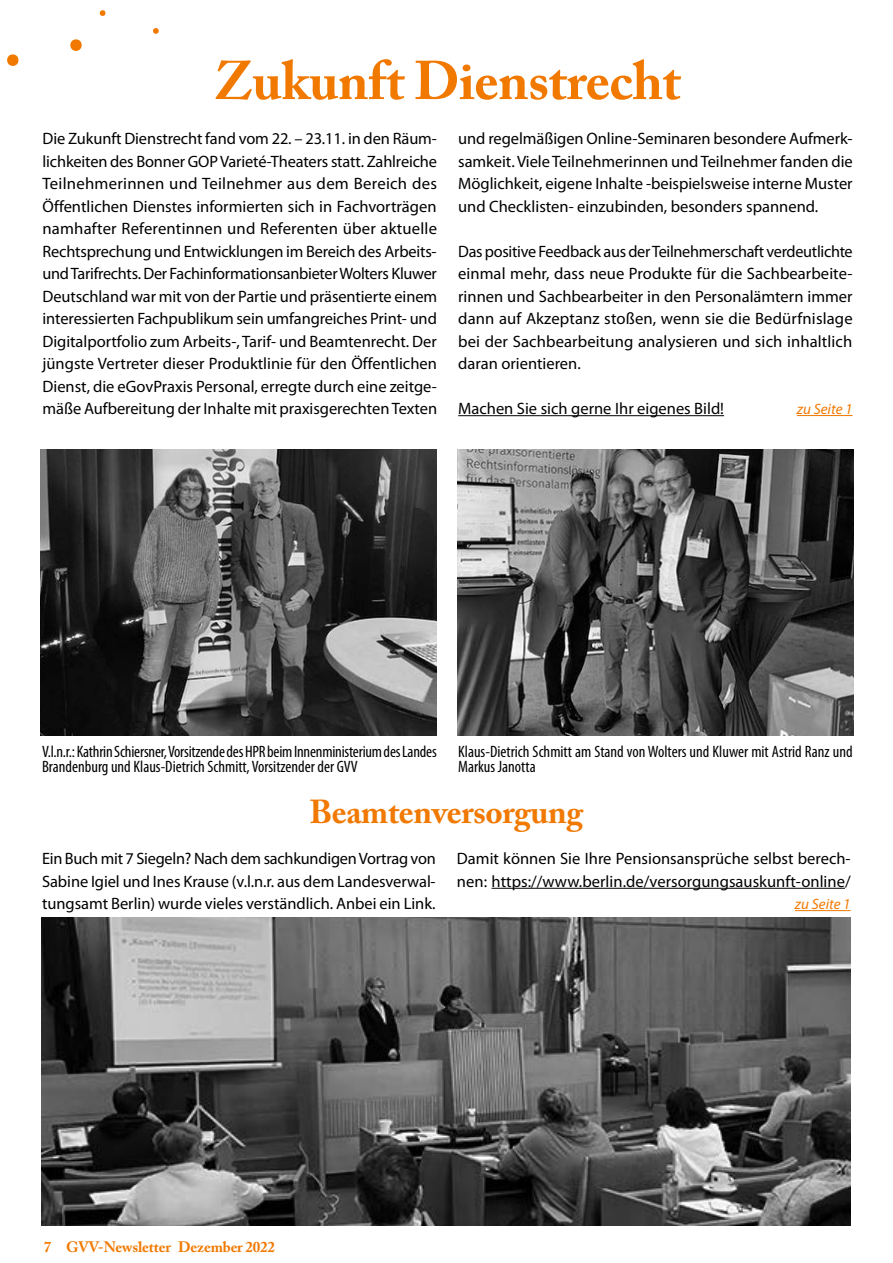
<style>
.page{position:relative;width:893px;height:1263px;background:#fff}
.page>*{position:absolute;margin:0;border:0;box-sizing:border-box;transform-origin:0 0}
.H1_UE_36pt_orange{font:700 54px "Adobe Caslon Pro";letter-spacing:-.01em;color:#f17900}
.H1-UE_22pt_orange{font:700 33px "Adobe Caslon Pro";letter-spacing:-.01em;color:#f17900}
.fliestext_ohne_spalt{font:16.5px/22.5px "Myriad Pro";color:#000;text-align:justify}
.fliestext{font:16.5px/22.5px "Myriad Pro";color:#000;text-align:justify}
.t1{font:condensed 16.5px/15px "Myriad Pro";color:#000}
.t2{font:700 15px "Adobe Caslon Pro";letter-spacing:-.01em;color:#f17900}
.fliestext-2{font:italic 15px "Myriad Pro";color:#f17900}
</style>
<div class="page">
<hr style="left:458px;top:415px;width:266px;height:1px;background:#000">
<hr style="left:797px;top:415px;width:56px;height:1px;background:#f17900">
<img style="left:41px;top:449px;width:396px;height:286px">
<img style="left:457px;top:449px;width:396px;height:286px">
<hr style="left:492px;top:888px;width:353px;height:1px;background:#000">
<hr style="left:795px;top:910px;width:56px;height:1px;background:#f17900">
<img style="left:42px;top:918px;width:808px;height:307px">
<svg style="left:99px;top:10px;width:7px;height:6px"></svg>
<svg style="left:153px;top:28px;width:6px;height:6px"></svg>
<svg style="left:7px;top:54px;width:12px;height:12px"></svg>
<svg style="left:70px;top:39px;width:12px;height:12px"></svg>
<h1 class="H1_UE_36pt_orange" style="left:214px;top:49px;width:468px">Zukunft Dienstrecht</h1>
<p class="fliestext_ohne_spalt" style="left:43px;top:127px;width:396px">Die Zukunft Dienstrecht fand vom 22. – 23.11. in den Räum&shy;lichkeiten des Bonner GOP Varieté-Theaters statt. Zahlreiche Teilnehmerinnen und Teilnehmer aus dem Bereich des Öffentlichen Dienstes informierten sich in Fachvorträgen namhafter Referentinnen und Referenten über aktuelle Rechtsprechung und Entwicklungen im Bereich des Arbeits&shy;und Tarifrechts. Der Fachinformationsanbieter Wolters Kluwer Deutschland war mit von der Partie und präsentierte einem interessierten Fachpublikum sein umfangreiches Print- und Digitalportfolio zum Arbeits-, Tarif- und Beamtenrecht. Der jüngste Vertreter dieser Produktlinie für den Öffentlichen Dienst, die eGovPraxis Personal, erregte durch eine zeitge&shy;mäße Aufbereitung der Inhalte mit praxisgerechten Texten</p>
<p class="fliestext_ohne_spalt" style="left:458px;top:127px;width:396px">und regelmäßigen Online-Seminaren besondere Aufmerk&shy;samkeit. Viele Teilnehmerinnen und Teilnehmer fanden die Möglichkeit, eigene Inhalte -beispielsweise interne Muster und Checklisten- einzubinden, besonders spannend.</p>
<p class="fliestext_ohne_spalt" style="left:458px;top:239px;width:396px">Das positive Feedback aus der Teilnehmerschaft verdeutlichte einmal mehr, dass neue Produkte für die Sachbearbeite&shy;rinnen und Sachbearbeiter in den Personalämtern immer dann auf Akzeptanz stoßen, wenn sie die Bedürfnislage bei der Sachbearbeitung analysieren und sich inhaltlich daran orientieren.</p>
<p class="fliestext" style="left:458px;top:397px;width:267px">Machen Sie sich gerne Ihr eigenes Bild!</p>
<p class="fliestext-2" style="left:797px;top:400px;width:57px">zu Seite 1</p>
<p class="t1" style="left:42px;top:743px;width:396px">V.l.n.r.: Kathrin Schiersner, Vorsitzende des HPR beim Innenministerium des Landes<br>Brandenburg und Klaus-Dietrich Schmitt, Vorsitzender der GVV</p>
<p class="t1" style="left:458px;top:743px;width:396px">Klaus-Dietrich Schmitt am Stand von Wolters und Kluwer mit Astrid Ranz und<br>Markus Janotta</p>
<h1 class="H1-UE_22pt_orange" style="left:310px;top:792px;width:275px">Beamtenversorgung</h1>
<p class="fliestext" style="left:42px;top:847px;width:395px">Ein Buch mit 7 Siegeln? Nach dem sachkundigen Vortrag von Sabine Igiel und Ines Krause (v.l.n.r. aus dem Landesverwal&shy;tungsamt Berlin) wurde vieles verständlich. Anbei ein Link.</p>
<p class="fliestext" style="left:457px;top:847px;width:395px">Damit können Sie Ihre Pensionsansprüche selbst berech&shy;nen: https://www.berlin.de/versorgungsauskunft-online/</p>
<p class="fliestext-2" style="left:795px;top:895px;width:57px">zu Seite 1</p>
<p class="t2" style="left:44px;top:1238px;width:233px">7 GVV-Newsletter Dezember 2022</p>
</div>
